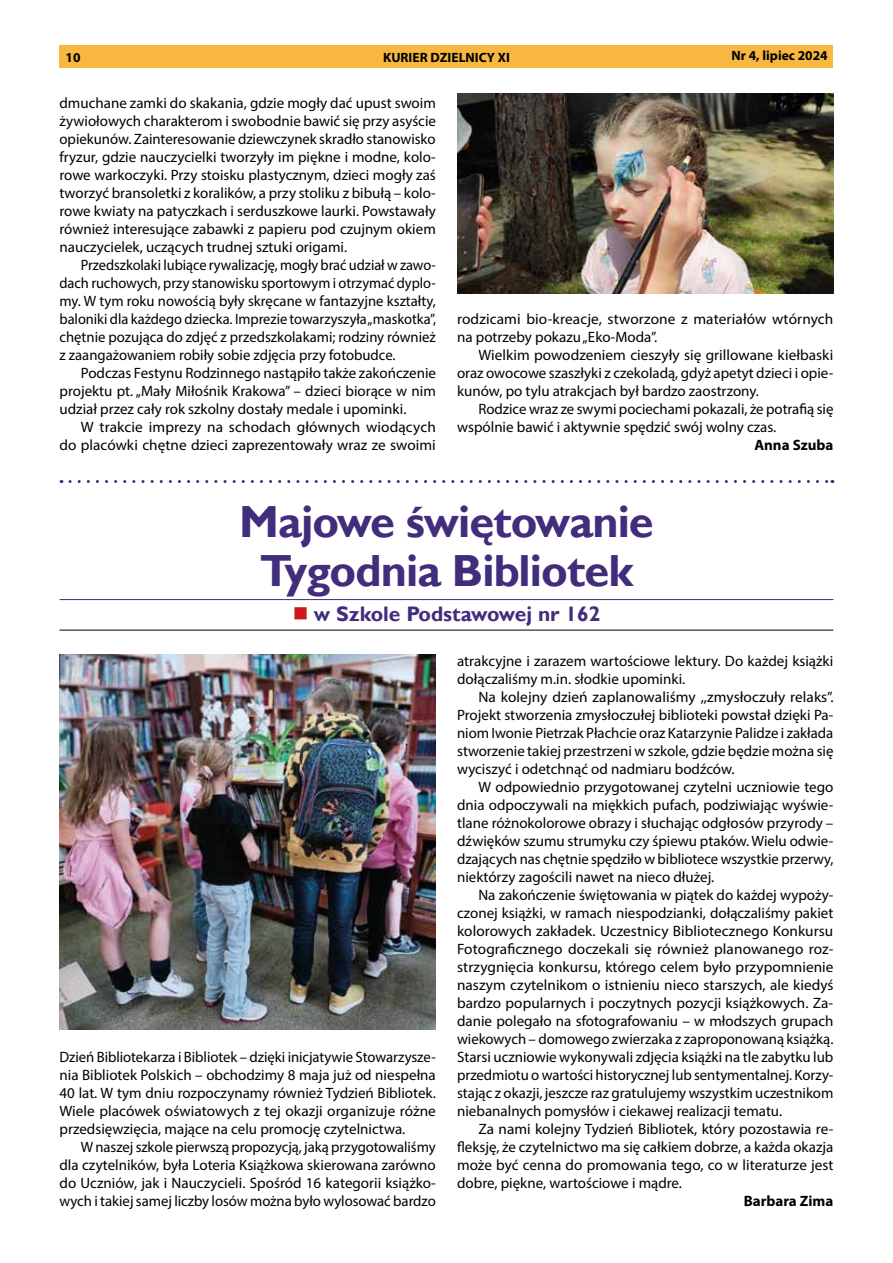
<style>
.page{position:relative;width:893px;height:1263px;background:#fff}
.page>*{position:absolute;margin:0;border:0;box-sizing:border-box;transform-origin:0 0}
.t1{font:700 45px/48.6px "Gill Sans";letter-spacing:-.02em;color:#422d7d;text-align:center}
.t2{font:700 21px "Gill Sans";color:#422d7d}
.t3{font:15px/18px "Myriad Pro";color:#000;text-align:justify}
.t4{font:15px/18px "Myriad Pro";color:#000;text-align:justify;scale:.96 1}
.t5{font:700 15px "Myriad Pro";color:#000}
.t6{font:700 13.5px "Myriad Pro";color:#000}
</style>
<div class="page">
<div style="left:60px;top:46px;width:773px;height:22px;background:#f7b741"></div>
<img style="left:60px;top:654px;width:376px;height:375px">
<img style="left:457px;top:94px;width:376px;height:200px">
<hr style="left:60px;top:599px;width:773px;height:1px;background:#422d7d">
<hr style="left:60px;top:630px;width:773px;height:1px;background:#000">
<svg style="left:70px;top:480px;width:763px;height:3px"></svg>
<p class="t6" style="left:66px;top:49px;width:16px">10</p>
<p class="t6" style="left:383px;top:49px;width:128px">KURIER DZIELNICY XI</p>
<p class="t6" style="left:732px;top:46px;width:98px">Nr 4, lipiec 2024</p>
<p class="t3" style="left:60px;top:94px;width:378px">dmuchane zamki do skakania, gdzie mogły dać upust swoim żywiołowych charakterom i swobodnie bawić się przy asyście opiekunów. Zainteresowanie dziewczynek skradło stanowisko fryzur, gdzie nauczycielki tworzyły im piękne i modne, kolo&shy;rowe warkoczyki. Przy stoisku plastycznym, dzieci mogły zaś tworzyć bransoletki z koralików, a przy stoliku z bibułą – kolo&shy;rowe kwiaty na patyczkach i serduszkowe laurki. Powstawały również interesujące zabawki z papieru pod czujnym okiem nauczycielek, uczących trudnej sztuki origami.</p>
<p class="t4" style="left:60px;top:256px;width:394px;text-indent:21px">Przedszkolaki lubiące rywalizację, mogły brać udział w zawo&shy;dach ruchowych, przy stanowisku sportowym i otrzymać dyplo&shy;my. W tym roku nowością były skręcane w fantazyjne kształty, baloniki dla każdego dziecka. Imprezie towarzyszyła „maskotka”, chętnie pozująca do zdjęć z przedszkolakami; rodziny również z zaangażowaniem robiły sobie zdjęcia przy fotobudce.</p>
<p class="t3" style="left:60px;top:364px;width:378px;text-indent:21px">Podczas Festynu Rodzinnego nastąpiło także zakończenie projektu pt. „Mały Miłośnik Krakowa” – dzieci biorące w nim udział przez cały rok szkolny dostały medale i upominki.</p>
<p class="t3" style="left:60px;top:418px;width:378px;text-align:right">W trakcie imprezy na schodach głównych wiodących<br>do placówki chętne dzieci zaprezentowały wraz ze swoimi</p>
<p class="t3" style="left:457px;top:310px;width:378px">rodzicami bio-kreacje, stworzone z materiałów wtórnych na potrzeby pokazu „Eko-Moda”.</p>
<p class="t3" style="left:457px;top:346px;width:378px;text-indent:21px">Wielkim powodzeniem cieszyły się grillowane kiełbaski oraz owocowe szaszłyki z czekoladą, gdyż apetyt dzieci i opie&shy;kunów, po tylu atrakcjach był bardzo zaostrzony.</p>
<p class="t3" style="left:457px;top:400px;width:378px;text-indent:21px">Rodzice wraz ze swymi pociechami pokazali, że potrafią się wspólnie bawić i aktywnie spędzić swój wolny czas.</p>
<p class="t5" style="left:754px;top:435px;width:81px">Anna Szuba</p>
<h1 class="t1" style="left:239px;top:499px;width:416px">Majowe świętowanie<br>Tygodnia Bibliotek</h1>
<h2 class="t2" style="left:314px;top:601px;width:288px">w Szkole Podstawowej nr 162</h2>
<p class="t3" style="left:60px;top:1048px;width:378px">Dzień Bibliotekarza i Bibliotek – dzięki inicjatywie Stowarzysze&shy;nia Bibliotek Polskich – obchodzimy 8 maja już od niespełna 40 lat. W tym dniu rozpoczynamy również Tydzień Bibliotek.<br>Wiele placówek oświatowych z tej okazji organizuje różne przedsięwzięcia, mające na celu promocję czytelnictwa.</p>
<p class="t3" style="left:60px;top:1138px;width:378px;text-indent:21px">W naszej szkole pierwszą propozycją, jaką przygotowaliśmy dla czytelników, była Loteria Książkowa skierowana zarówno do Uczniów, jak i Nauczycieli. Spośród 16 kategorii książko&shy;wych i takiej samej liczby losów można było wylosować bardzo</p>
<p class="t3" style="left:457px;top:652px;width:378px">atrakcyjne i zarazem wartościowe lektury. Do każdej książki dołączaliśmy m.in. słodkie upominki.</p>
<p class="t3" style="left:457px;top:688px;width:378px;text-indent:21px">Na kolejny dzień zaplanowaliśmy ,,zmysłoczuły relaks”.<br>Projekt stworzenia zmysłoczułej biblioteki powstał dzięki Pa&shy;niom Iwonie Pietrzak Płachcie oraz Katarzynie Palidze i zakłada stworzenie takiej przestrzeni w szkole, gdzie będzie można się wyciszyć i odetchnąć od nadmiaru bodźców.</p>
<p class="t3" style="left:457px;top:778px;width:378px;text-indent:21px">W odpowiednio przygotowanej czytelni uczniowie tego dnia odpoczywali na miękkich pufach, podziwiając wyświe&shy;tlane różnokolorowe obrazy i słuchając odgłosów przyrody – dźwięków szumu strumyku czy śpiewu ptaków. Wielu odwie&shy;dzających nas chętnie spędziło w bibliotece wszystkie przerwy, niektórzy zagościli nawet na nieco dłużej.</p>
<p class="t3" style="left:457px;top:886px;width:378px;text-indent:21px">Na zakończenie świętowania w piątek do każdej wypoży&shy;czonej książki, w ramach niespodzianki, dołączaliśmy pakiet kolorowych zakładek. Uczestnicy Bibliotecznego Konkursu Fotograficznego doczekali się również planowanego roz&shy;strzygnięcia konkursu, którego celem było przypomnienie naszym czytelnikom o istnieniu nieco starszych, ale kiedyś bardzo popularnych i poczytnych pozycji książkowych. Za&shy;danie polegało na sfotografowaniu – w młodszych grupach wiekowych – domowego zwierzaka z zaproponowaną książką.<br>Starsi uczniowie wykonywali zdjęcia książki na tle zabytku lub przedmiotu o wartości historycznej lub sentymentalnej. Korzy&shy;stając z okazji, jeszcze raz gratulujemy wszystkim uczestnikom niebanalnych pomysłów i ciekawej realizacji tematu.</p>
<p class="t3" style="left:457px;top:1120px;width:378px;text-indent:21px">Za nami kolejny Tydzień Bibliotek, który pozostawia re&shy;fleksję, że czytelnictwo ma się całkiem dobrze, a każda okazja może być cenna do promowania tego, co w literaturze jest dobre, piękne, wartościowe i mądre.</p>
<p class="t5" style="left:744px;top:1191px;width:91px">Barbara Zima</p>
</div>
